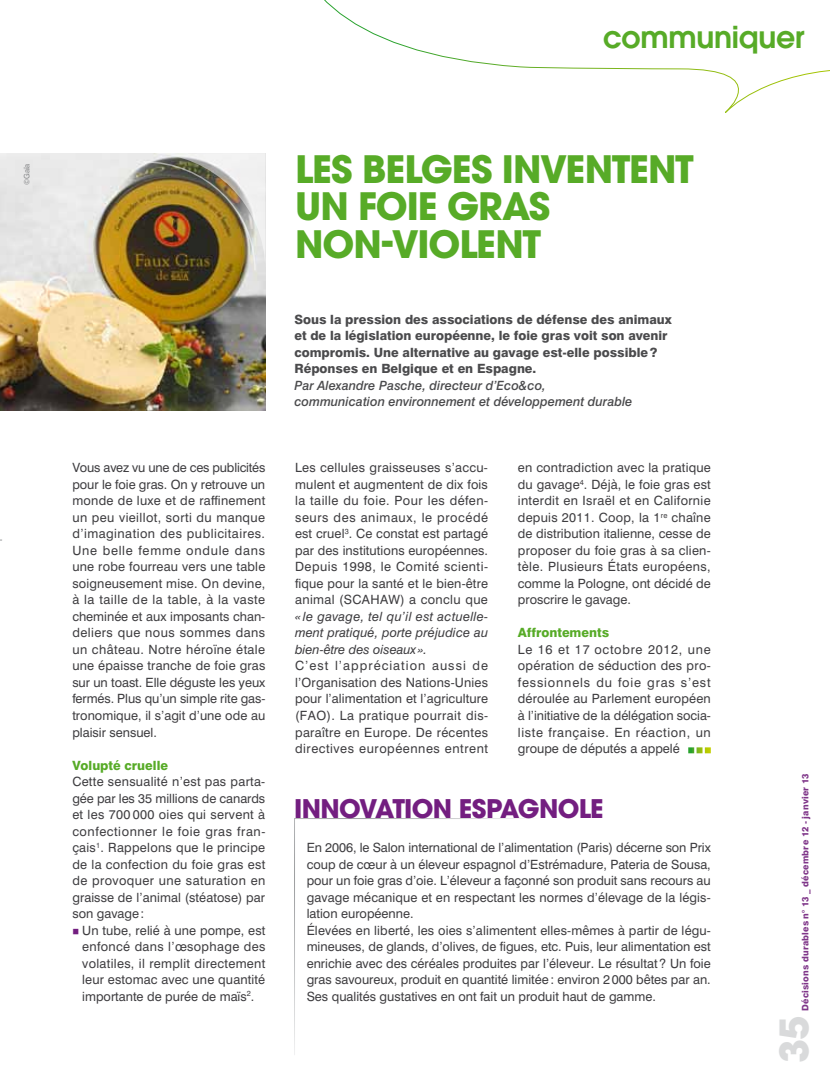
<style>
.page{position:relative;width:830px;height:1085px;background:#fff}
.page>*{position:absolute;margin:0;border:0;box-sizing:border-box;transform-origin:0 0}
.t1{font:700 39px "ITC Avant Garde Pro";color:#d9dadb}
.t2{font:700 37.5px/37.5px "ITC Avant Garde Pro";letter-spacing:-.03em;color:#57ab27}
.t3{font:600 30px "ITC Avant Garde Pro";letter-spacing:-.01em;color:#57ab27}
.t4{font:700 25.5px "ITC Avant Garde Pro";letter-spacing:-.025em;color:#731e80}
.t5{font:12.75px/16.5px "Swiss 721 BT";color:#3e3d40;text-align:justify}
.t6{font:800 12.75px/16.5px "Swiss 721 BT";color:#4b4b4d}
.t7{font:italic 500 12.75px/16.5px "Swiss 721 BT";color:#4b4b4d}
.t8{font:italic 12.75px/16.5px "Swiss 721 BT";letter-spacing:.01em;color:#3e3d40;text-align:justify}
.t9{font:800 12.75px "Swiss 721 BT";color:#57ab27}
.t10{font:800 9px "Swiss 721 BT";letter-spacing:.025em;color:#7f3689}
.t11{font:7.5px "Swiss 721 BT";color:#87888a}
.s1{color:#731e80}
</style>
<div class="page">
<img style="left:0;top:153px;width:265px;height:257px">
<svg style="left:294px;top:818px;width:231px;height:237px"></svg>
<img style="left:142px;top:153px;width:123px;height:119px">
<svg style="left:688px;top:747px;width:22px;height:6px"></svg>
<svg style="left:324px;top:0;width:505px;height:113px"></svg>
<p class="t11" style="left:22px;top:185px;width:23px;rotate:-90deg">©Gaïa</p>
<h3 class="t3" style="left:602px;top:17px;width:203px">communiquer</h3>
<p class="t5" style="left:72px;top:459px;width:194px">Vous avez vu une de ces publicités pour le foie gras. On y retrouve un monde de luxe et de raffinement un peu vieillot, sorti du manque d’imagination des publicitaires.<br>Une belle femme ondule dans une robe fourreau vers une table soigneusement mise. On devine, à la taille de la table, à la vaste cheminée et aux imposants chan&shy;deliers que nous sommes dans un château. Notre héroïne étale une épaisse tranche de foie gras sur un toast. Elle déguste les yeux fermés. Plus qu’un simple rite gas&shy;tronomique, il s’agit d’une ode au plaisir sensuel.</p>
<p class="t9" style="left:72px;top:757px;width:97px">Volupté cruelle</p>
<p class="t5" style="left:72px;top:773px;width:194px">Cette sensualité n’est pas parta&shy;gée par les 35 millions de canards et les 700 000 oies qui servent à confectionner le foie gras fran&shy;çais<sup>1</sup>. Rappelons que le principe de la confection du foie gras est de provoquer une saturation en graisse de l’animal (stéatose) par son gavage:</p>
<p class="t5" style="left:82px;top:921px;width:184px;text-indent:-10px"><span class="s1">■</span> Un tube, relié à une pompe, est enfoncé dans l’œsophage des volatiles, il remplit directement leur estomac avec une quantité importante de purée de maïs<sup>2</sup>.</p>
<h2 class="t2" style="left:295px;top:150px;width:400px">LES BELGES INVENTENT<br>UN FOIE GRAS<br>NON-VIOLENT</h2>
<p class="t6" style="left:294px;top:311px;width:379px">Sous la pression des associations de défense des animaux et de la législation européenne, le foie gras voit son avenir compromis. Une alternative au gavage est-elle possible?<br>Réponses en Belgique et en Espagne.</p>
<p class="t7" style="left:294px;top:377px;width:339px">Par Alexandre Pasche, directeur d’Eco&amp;co, communication environnement et développement durable</p>
<p class="t5" style="left:295px;top:459px;width:194px">Les cellules graisseuses s’accu&shy;mulent et augmentent de dix fois la taille du foie. Pour les défen&shy;seurs des animaux, le procédé est cruel<sup>3</sup>. Ce constat est partagé par des institutions européennes.<br>Depuis 1998, le Comité scienti&shy;fique pour la santé et le bien-être animal (SCAHAW) a conclu que</p>
<p class="t8" style="left:295px;top:608px;width:194px">« le gavage, tel qu’il est actuelle&shy;ment pratiqué, porte préjudice au bien-être des oiseaux ».</p>
<p class="t5" style="left:295px;top:657px;width:194px">C’est l’appréciation aussi de l’Organisation des Nations-Unies pour l’alimentation et l’agriculture (FAO). La pratique pourrait dis&shy;paraître en Europe. De récentes directives européennes entrent</p>
<p class="t5" style="left:517px;top:459px;width:194px">en contradiction avec la pratique du gavage<sup>4</sup>. Déjà, le foie gras est interdit en Israël et en Californie depuis 2011. Coop, la 1<sup>re</sup> chaîne de distribution italienne, cesse de proposer du foie gras à sa clien&shy;tèle. Plusieurs États européens, comme la Pologne, ont décidé de proscrire le gavage.</p>
<p class="t9" style="left:517px;top:625px;width:93px">Affrontements</p>
<p class="t5" style="left:517px;top:641px;width:194px">Le 16 et 17 octobre 2012, une opération de séduction des pro&shy;fessionnels du foie gras s’est déroulée au Parlement européen à l’initiative de la délégation socia&shy;liste française. En réaction, un groupe de députés a appelé</p>
<h3 class="t4" style="left:294px;top:791px;width:311px">INNOVATION ESPAGNOLE</h3>
<p class="t5" style="left:306px;top:839px;width:405px;text-align:left">En 2006, le Salon international de l’alimentation (Paris) décerne son Prix coup de cœur à un éleveur espagnol d’Estrémadure, Pateria de Sousa, pour un foie gras d’oie. L’éleveur a façonné son produit sans recours au gavage mécanique et en respectant les normes d’élevage de la légis&shy;lation européenne.<br>Élevées en liberté, les oies s’alimentent elles-mêmes à partir de légu&shy;mineuses, de glands, d’olives, de figues, etc. Puis, leur alimentation est enrichie avec des céréales produites par l’éleveur. Le résultat ? Un foie gras savoureux, produit en quantité limitée: environ 2000 bêtes par an.<br>Ses qualités gustatives en ont fait un produit haut de gamme.</p>
<p class="t10" style="left:799px;top:1010px;width:239px;rotate:-90deg">Décisions durables n° 13 _ décembre 12 - janvier 13</p>
<h1 class="t1" style="left:767px;top:1063px;width:49px;rotate:-90deg">35</h1>
</div>
